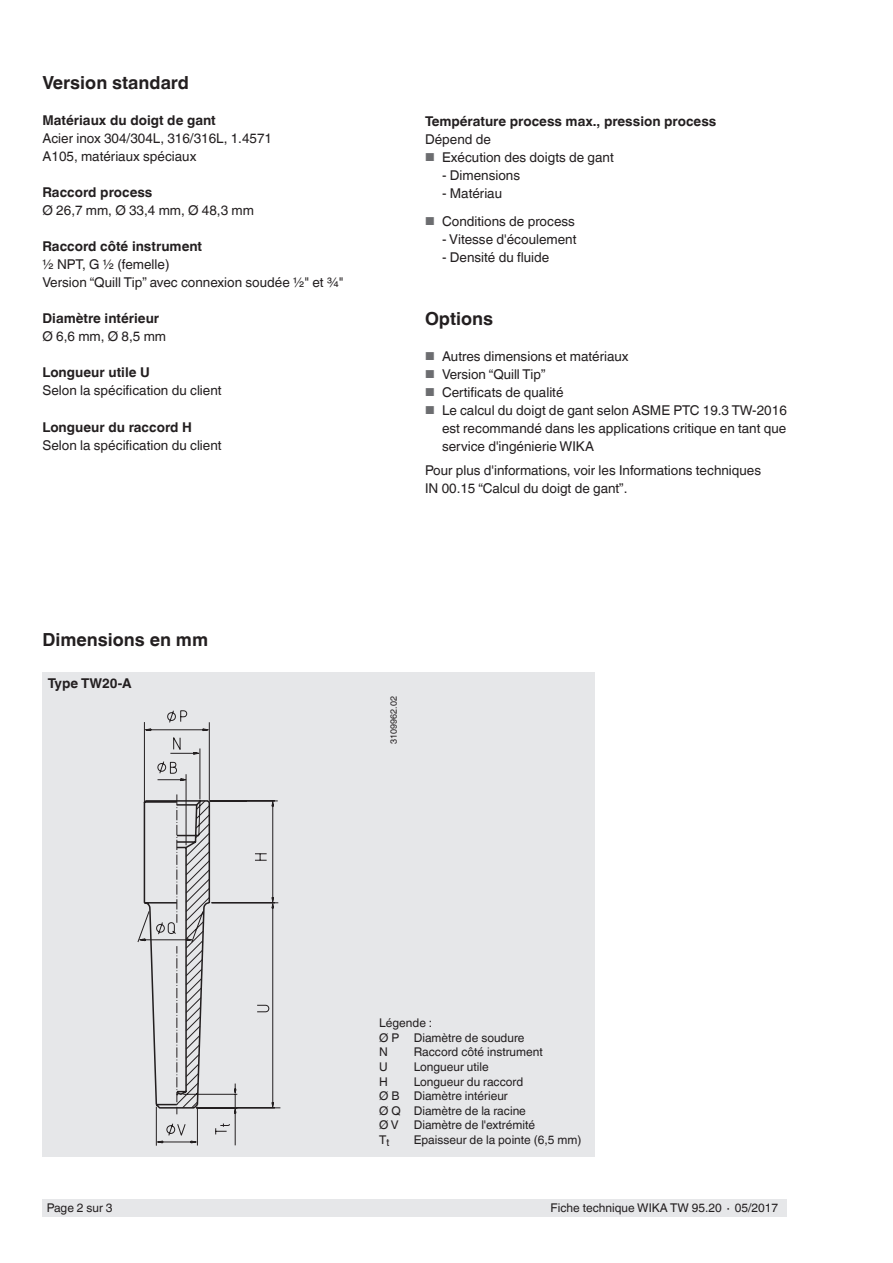
<style>
.page{position:relative;width:893px;height:1263px;background:#fff}
.page>*{position:absolute;margin:0;border:0;box-sizing:border-box;transform-origin:0 0}
.t1{font:700 18px "Helvetica World";color:#231f20}
.t2{font:13.5px/18px "Helvetica World";color:#231f20}
.t3{font:700 13.5px "Helvetica World";color:#231f20}
.t4{font:12px/14.5px "Helvetica World";color:#231f20}
.t5{font:9px "Helvetica World";color:#231f20}
.s1{font-size:11.55px;color:#6c6d70}
</style>
<div class="page">
<div style="left:43px;top:1199px;width:744px;height:17px;background:#e6e7e9"></div>
<div style="left:43px;top:672px;width:552px;height:485px;background:#e6e7e9"></div>
<svg style="left:137px;top:800px;width:144px;height:346px"></svg>
<svg style="left:141px;top:710px;width:90px;height:428px"></svg>
<h1 class="t1" style="left:43px;top:73px;width:148px">Version standard</h1>
<p class="t3" style="left:43px;top:113px;width:175px">Matériaux du doigt de gant</p>
<p class="t2" style="left:43px;top:130px;width:231px">Acier inox 304/304L, 316/316L, 1.4571<br>A105, matériaux spéciaux</p>
<p class="t3" style="left:43px;top:185px;width:111px">Raccord process</p>
<p class="t2" style="left:43px;top:202px;width:213px">Ø 26,7 mm, Ø 33,4 mm, Ø 48,3 mm</p>
<p class="t3" style="left:43px;top:239px;width:161px">Raccord côté instrument</p>
<p class="t2" style="left:43px;top:256px;width:303px">½ NPT, G ½ (femelle)<br>Version “Quill Tip” avec connexion soudée ½" et ¾"</p>
<p class="t3" style="left:43px;top:311px;width:118px">Diamètre intérieur</p>
<p class="t2" style="left:43px;top:328px;width:125px">Ø 6,6 mm, Ø 8,5 mm</p>
<p class="t3" style="left:43px;top:365px;width:109px">Longueur utile U</p>
<p class="t2" style="left:43px;top:382px;width:181px">Selon la spécification du client</p>
<p class="t3" style="left:43px;top:419px;width:151px">Longueur du raccord H</p>
<p class="t2" style="left:43px;top:436px;width:181px">Selon la spécification du client</p>
<p class="t3" style="left:425px;top:113px;width:293px">Température process max., pression process</p>
<p class="t2" style="left:425px;top:130px;width:67px">Dépend de</p>
<p class="t2" style="left:425px;top:148px;width:190px"><span class="s1">■</span> Exécution des doigts de gant</p>
<p class="t2" style="left:442px;top:166px;width:80px">- Dimensions</p>
<p class="t2" style="left:442px;top:184px;width:62px">- Matériau</p>
<p class="t2" style="left:425px;top:212px;width:151px"><span class="s1">■</span> Conditions de process</p>
<p class="t2" style="left:442px;top:230px;width:136px">- Vitesse d'écoulement</p>
<p class="t2" style="left:442px;top:248px;width:109px">- Densité du fluide</p>
<h1 class="t1" style="left:425px;top:308px;width:70px">Options</h1>
<p class="t2" style="left:425px;top:347px;width:205px"><span class="s1">■</span> Autres dimensions et matériaux</p>
<p class="t2" style="left:425px;top:365px;width:122px"><span class="s1">■</span> Version “Quill Tip”</p>
<p class="t2" style="left:425px;top:383px;width:140px"><span class="s1">■</span> Certificats de qualité</p>
<p class="t2" style="left:442px;top:401px;width:346px;text-align:justify;text-indent:-17px"><span class="s1">■</span> Le calcul du doigt de gant selon ASME PTC 19.3 TW-2016 est recommandé dans les applications critique en tant que service d'ingénierie WIKA</p>
<p class="t2" style="left:425px;top:461px;width:338px">Pour plus d'informations, voir les Informations techniques<br>IN 00.15 “Calcul du doigt de gant”.</p>
<h1 class="t1" style="left:43px;top:629px;width:167px">Dimensions en mm</h1>
<p class="t3" style="left:48px;top:676px;width:85px">Type TW20-A</p>
<p class="t5" style="left:389px;top:743px;width:49px;rotate:-90deg">3109962.02</p>
<p class="t4" style="left:379px;top:1016px;width:147px">Légende :<br>Ø P Diamètre de soudure<br>N</p>
<p class="t4" style="left:414px;top:1045px;width:131px">Raccord côté instrument</p>
<p class="t4" style="left:379px;top:1059px;width:10px">U</p>
<p class="t4" style="left:414px;top:1059px;width:76px">Longueur utile</p>
<p class="t4" style="left:379px;top:1074px;width:10px">H</p>
<p class="t4" style="left:379px;top:1074px;width:157px;text-indent:34px">Longueur du raccord<br>Ø B Diamètre intérieur<br>Ø Q Diamètre de la racine<br>Ø V Diamètre de l'extrémité<br>T<sub>t</sub></p>
<p class="t4" style="left:414px;top:1133px;width:169px">Epaisseur de la pointe (6,5 mm)</p>
<p class="t4" style="left:47px;top:1200px;width:67px">Page 2 sur 3</p>
<p class="t4" style="left:551px;top:1200px;width:229px">Fiche technique WIKA TW 95.20 ∙ 05/2017</p>
</div>
